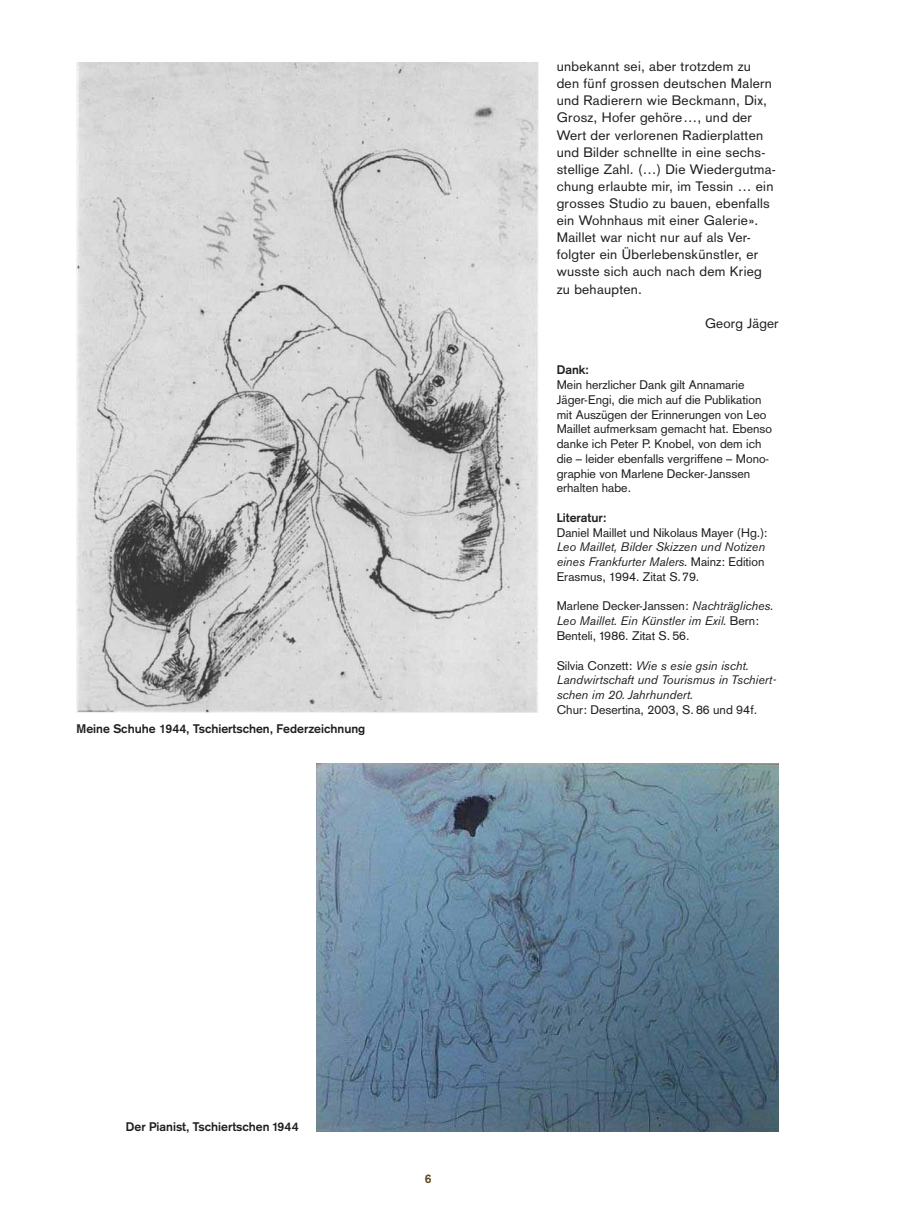
<style>
.page{position:relative;width:915px;height:1212px;background:#fff}
.page>*{position:absolute;margin:0;border:0;box-sizing:border-box;transform-origin:0 0}
.t1{font:13.5px/17.1px "Akzidenz Grotesk";letter-spacing:.02em;color:#231f20}
.t2{font:12.3px/14.7px "Akzidenz Grotesk";color:#231f20}
.t3{font:italic 12.3px/14.7px "Akzidenz Grotesk BE";color:#231f20}
.t4{font:700 12.3px "Akzidenz Grotesk";color:#231f20}
.t5{font:700 12.3px "Akzidenz Grotesk";color:#5b481b}
.s1{font-family:"Akzidenz Grotesk";font-style:normal}
.s2{font-family:"Akzidenz Grotesk BE";font-style:italic}
</style>
<div class="page">
<img style="left:77px;top:63px;width:461px;height:650px">
<img style="left:316px;top:764px;width:462px;height:367px">
<p class="t4" style="left:77px;top:721px;width:290px">Meine Schuhe 1944, Tschiertschen, Federzeichnung</p>
<p class="t1" style="left:556px;top:58px;width:221px">unbekannt sei, aber trotzdem zu den fünf grossen deutschen Malern und Radierern wie Beckmann, Dix,<br>Grosz, Hofer gehöre…, und der<br>Wert der verlorenen Radierplatten und Bilder schnellte in eine sechs&shy;stellige Zahl. (…) Die Wiedergutma&shy;chung erlaubte mir, im Tessin … ein grosses Studio zu bauen, ebenfalls ein Wohnhaus mit einer Galerie».<br>Maillet war nicht nur auf als Ver&shy;folgter ein Überlebenskünstler, er wusste sich auch nach dem Krieg zu behaupten.</p>
<p class="t1" style="left:704px;top:314px;width:75px">Georg Jäger</p>
<p class="t4" style="left:556px;top:363px;width:34px">Dank:</p>
<p class="t2" style="left:556px;top:377px;width:217px">Mein herzlicher Dank gilt Annamarie Jäger-Engi, die mich auf die Publikation mit Auszügen der Erinnerungen von Leo Maillet aufmerksam gemacht hat. Ebenso danke ich Peter P. Knobel, von dem ich die – leider ebenfalls vergriffene – Mono&shy;graphie von Marlene Decker-Janssen erhalten habe.</p>
<p class="t4" style="left:556px;top:510px;width:51px">Literatur:</p>
<p class="t2" style="left:556px;top:525px;width:212px">Daniel Maillet und Nikolaus Mayer (Hg.):</p>
<p class="t3" style="left:556px;top:540px;width:210px">Leo Maillet, Bilder Skizzen und Notizen eines Frankfurter Malers. <span class="s1">Mainz: Edition</span></p>
<p class="t2" style="left:556px;top:569px;width:144px">Erasmus, 1994. Zitat S.79.</p>
<p class="t2" style="left:556px;top:599px;width:218px">Marlene Decker-Janssen: <span class="s2">Nachträgliches.</span></p>
<p class="t3" style="left:556px;top:613px;width:204px">Leo Maillet. Ein Künstler im Exil. <span class="s1">Bern:</span></p>
<p class="t2" style="left:556px;top:628px;width:134px">Benteli, 1986. Zitat S. 56.</p>
<p class="t3" style="left:556px;top:658px;width:221px"><span class="s1">Silvia Conzett:</span> Wie s esie gsin ischt.<br>Landwirtschaft und Tourismus in Tschiert&shy;schen im 20. Jahrhundert.</p>
<p class="t2" style="left:556px;top:702px;width:202px">Chur: Desertina, 2003, S. 86 und 94f.</p>
<p class="t4" style="left:126px;top:1120px;width:174px">Der Pianist, Tschiertschen 1944</p>
<p class="t5" style="left:425px;top:1171px;width:8px">6</p>
</div>
